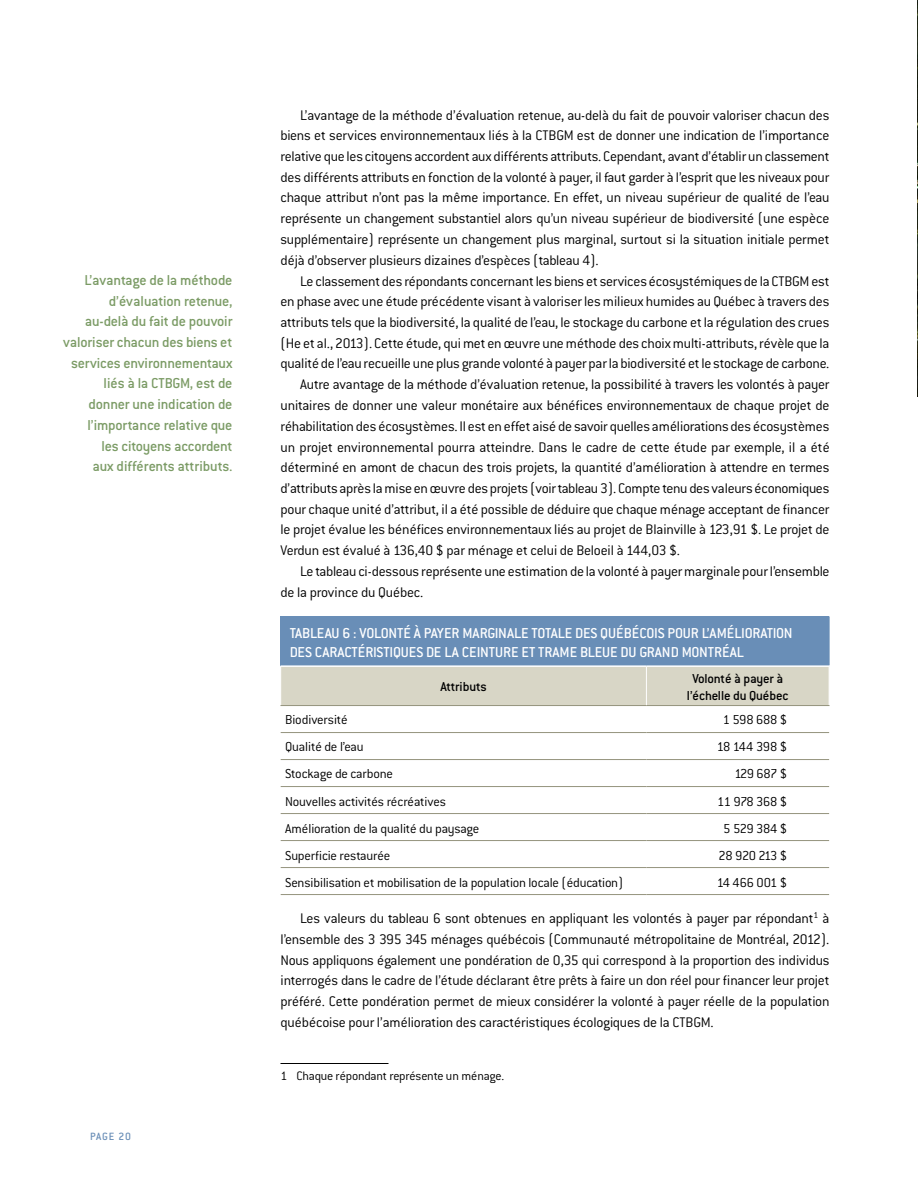
<style>
.page{position:relative;width:918px;height:1188px;background:#fff}
.page>*{position:absolute;margin:0;border:0;box-sizing:border-box;transform-origin:0 0}
.t1{font:500 15.75px/20.7px "Conduit ITC";letter-spacing:-.015em;color:#7b9b65;text-align:right}
.t2{font:500 15.75px/19.5px "Conduit ITC";color:#fff}
.t3{font:300 15.3px/20.7px "Conduit ITC";letter-spacing:-.015em;color:#000;text-align:justify}
.t4{font:300 14.25px "Conduit ITC";letter-spacing:-.015em;color:#000}
.t5{font:500 14.25px/16.5px "Conduit ITC";letter-spacing:-.015em;color:#000;text-align:center}
.t6{font:300 13.5px "Conduit ITC";letter-spacing:-.015em;color:#000}
.t7{font:500 11.55px "Conduit ITC";color:#698eb7}
</style>
<div class="page">
<div style="left:281px;top:617px;width:548px;height:49px;background:#698eb7"></div>
<div style="left:281px;top:667px;width:548px;height:38px;background:#d8d6c6"></div>
<hr style="left:646px;top:667px;width:1px;height:38px;background:#fff">
<hr style="left:280px;top:616px;width:366px;height:1px;background:#698eb7">
<hr style="left:280px;top:617px;width:1px;height:48px;background:#698eb7">
<hr style="left:646px;top:616px;width:183px;height:1px;background:#698eb7">
<hr style="left:829px;top:617px;width:1px;height:48px;background:#698eb7">
<hr style="left:280px;top:665px;width:366px;height:2px;background:#fff">
<hr style="left:646px;top:665px;width:184px;height:2px;background:#fff">
<hr style="left:281px;top:705px;width:365px;height:1px;background:#94937d">
<hr style="left:646px;top:705px;width:184px;height:1px;background:#94937d">
<hr style="left:281px;top:732px;width:365px;height:1px;background:#94937d">
<hr style="left:646px;top:732px;width:183px;height:1px;background:#94937d">
<hr style="left:281px;top:759px;width:365px;height:1px;background:#94937d">
<hr style="left:646px;top:759px;width:183px;height:1px;background:#94937d">
<hr style="left:281px;top:786px;width:365px;height:1px;background:#94937d">
<hr style="left:646px;top:786px;width:183px;height:1px;background:#94937d">
<hr style="left:281px;top:813px;width:365px;height:1px;background:#94937d">
<hr style="left:646px;top:813px;width:183px;height:1px;background:#94937d">
<hr style="left:281px;top:840px;width:365px;height:1px;background:#94937d">
<hr style="left:646px;top:840px;width:183px;height:1px;background:#94937d">
<hr style="left:281px;top:867px;width:365px;height:1px;background:#94937d">
<hr style="left:646px;top:867px;width:183px;height:1px;background:#94937d">
<hr style="left:281px;top:894px;width:365px;height:1px;background:#94937d">
<hr style="left:646px;top:894px;width:183px;height:1px;background:#94937d">
<hr style="left:281px;top:1063px;width:108px;height:1px;background:#000">
<img style="left:917px;top:0;width:1px;height:397px">
<p class="t1" style="left:63px;top:270px;width:171px">L’avantage de la méthode d’évaluation retenue, au-delà du fait de pouvoir valoriser chacun des biens et services environnementaux liés à la CTBGM, est de donner une indication de l’importance relative que<br>les citoyens accordent<br>aux différents attributs.</p>
<p class="t7" style="left:90px;top:1130px;width:43px">Page 20</p>
<p class="t3" style="left:280px;top:105px;width:551px;text-indent:20px">L’avantage de la méthode d’évaluation retenue, au-delà du fait de pouvoir valoriser chacun des biens et services environnementaux liés à la CTBGM est de donner une indication de l’importance relative que les citoyens accordent aux différents attributs. Cependant, avant d’établir un classement des différents attributs en fonction de la volonté à payer, il faut garder à l’esprit que les niveaux pour chaque attribut n’ont pas la même importance. En effet, un niveau supérieur de qualité de l’eau représente un changement substantiel alors qu’un niveau supérieur de biodiversité (une espèce supplémentaire) représente un changement plus marginal, surtout si la situation initiale permet déjà d’observer plusieurs dizaines d’espèces (tableau 4).</p>
<p class="t3" style="left:300px;top:271px;width:531px">Le classement des répondants concernant les biens et services écosystémiques de la CTBGM est</p>
<p class="t3" style="left:280px;top:291px;width:551px">en phase avec une étude précédente visant à valoriser les milieux humides au Québec à travers des</p>
<p class="t3" style="left:280px;top:312px;width:551px">attributs tels que la biodiversité, la qualité de l’eau, le stockage du carbone et la régulation des crues</p>
<p class="t3" style="left:280px;top:333px;width:550px">(He et al., 2013). Cette étude, qui met en œuvre une méthode des choix multi-attributs, révèle que la</p>
<p class="t3" style="left:280px;top:353px;width:550px">qualité de l’eau recueille une plus grande volonté à payer par la biodiversité et le stockage de carbone.</p>
<p class="t3" style="left:300px;top:374px;width:531px">Autre avantage de la méthode d’évaluation retenue, la possibilité à travers les volontés à payer</p>
<p class="t3" style="left:280px;top:395px;width:550px">unitaires de donner une valeur monétaire aux bénéfices environnementaux de chaque projet de</p>
<p class="t3" style="left:280px;top:416px;width:550px">réhabilitation des écosystèmes. Il est en effet aisé de savoir quelles améliorations des écosystèmes</p>
<p class="t3" style="left:280px;top:436px;width:551px">un projet environnemental pourra atteindre. Dans le cadre de cette étude par exemple, il a été</p>
<p class="t3" style="left:280px;top:457px;width:551px">déterminé en amont de chacun des trois projets, la quantité d’amélioration à attendre en termes</p>
<p class="t3" style="left:280px;top:478px;width:550px">d’attributs après la mise en œuvre des projets (voir tableau 3). Compte tenu des valeurs économiques</p>
<p class="t3" style="left:280px;top:499px;width:550px">pour chaque unité d’attribut, il a été possible de déduire que chaque ménage acceptant de financer</p>
<p class="t3" style="left:280px;top:519px;width:551px">le projet évalue les bénéfices environnementaux liés au projet de Blainville à 123,91 $. Le projet de</p>
<p class="t3" style="left:280px;top:540px;width:401px">Verdun est évalué à 136,40 $ par ménage et celui de Beloeil à 144,03 $.</p>
<p class="t3" style="left:300px;top:561px;width:531px">Le tableau ci-dessous représente une estimation de la volonté à payer marginale pour l’ensemble</p>
<p class="t3" style="left:280px;top:582px;width:145px">de la province du Québec.</p>
<p class="t2" style="left:290px;top:623px;width:504px">Tableau 6 : Volonté à payer marginale totale des québécois pour l’amélioration des caractéristiques de la ceinture et trame bleue du Grand Montréal</p>
<p class="t5" style="left:440px;top:679px;width:48px">Attributs</p>
<p class="t5" style="left:687px;top:670px;width:103px">Volonté à payer à l’échelle du Québec</p>
<p class="t4" style="left:285px;top:712px;width:64px">Biodiversité</p>
<p class="t4" style="left:723px;top:712px;width:66px">1 598 688 $</p>
<p class="t4" style="left:285px;top:739px;width:80px">Qualité de l’eau</p>
<p class="t4" style="left:717px;top:739px;width:72px">18 144 398 $</p>
<p class="t4" style="left:285px;top:766px;width:109px">Stockage de carbone</p>
<p class="t4" style="left:734px;top:766px;width:54px">129 687 $</p>
<p class="t4" style="left:285px;top:793px;width:162px">Nouvelles activités récréatives</p>
<p class="t4" style="left:717px;top:793px;width:71px">11 978 368 $</p>
<p class="t4" style="left:285px;top:820px;width:196px">Amélioration de la qualité du paysage</p>
<p class="t4" style="left:723px;top:820px;width:65px">5 529 384 $</p>
<p class="t4" style="left:285px;top:847px;width:107px">Superficie restaurée</p>
<p class="t4" style="left:718px;top:847px;width:70px">28 920 213 $</p>
<p class="t4" style="left:285px;top:874px;width:340px">Sensibilisation et mobilisation de la population locale (éducation)</p>
<p class="t4" style="left:717px;top:874px;width:72px">14 466 001 $</p>
<p class="t3" style="left:281px;top:908px;width:551px;text-indent:19px">Les valeurs du tableau 6 sont obtenues en appliquant les volontés à payer par répondant<sup>1</sup> à l’ensemble des 3 395 345 ménages québécois (Communauté métropolitaine de Montréal, 2012).<br>Nous appliquons également une pondération de 0,35 qui correspond à la proportion des individus interrogés dans le cadre de l’étude déclarant être prêts à faire un don réel pour financer leur projet préféré. Cette pondération permet de mieux considérer la volonté à payer réelle de la population québécoise pour l’amélioration des caractéristiques écologiques de la CTBGM.</p>
<p class="t6" style="left:281px;top:1068px;width:225px">1 Chaque répondant représente un ménage.</p>
</div>
